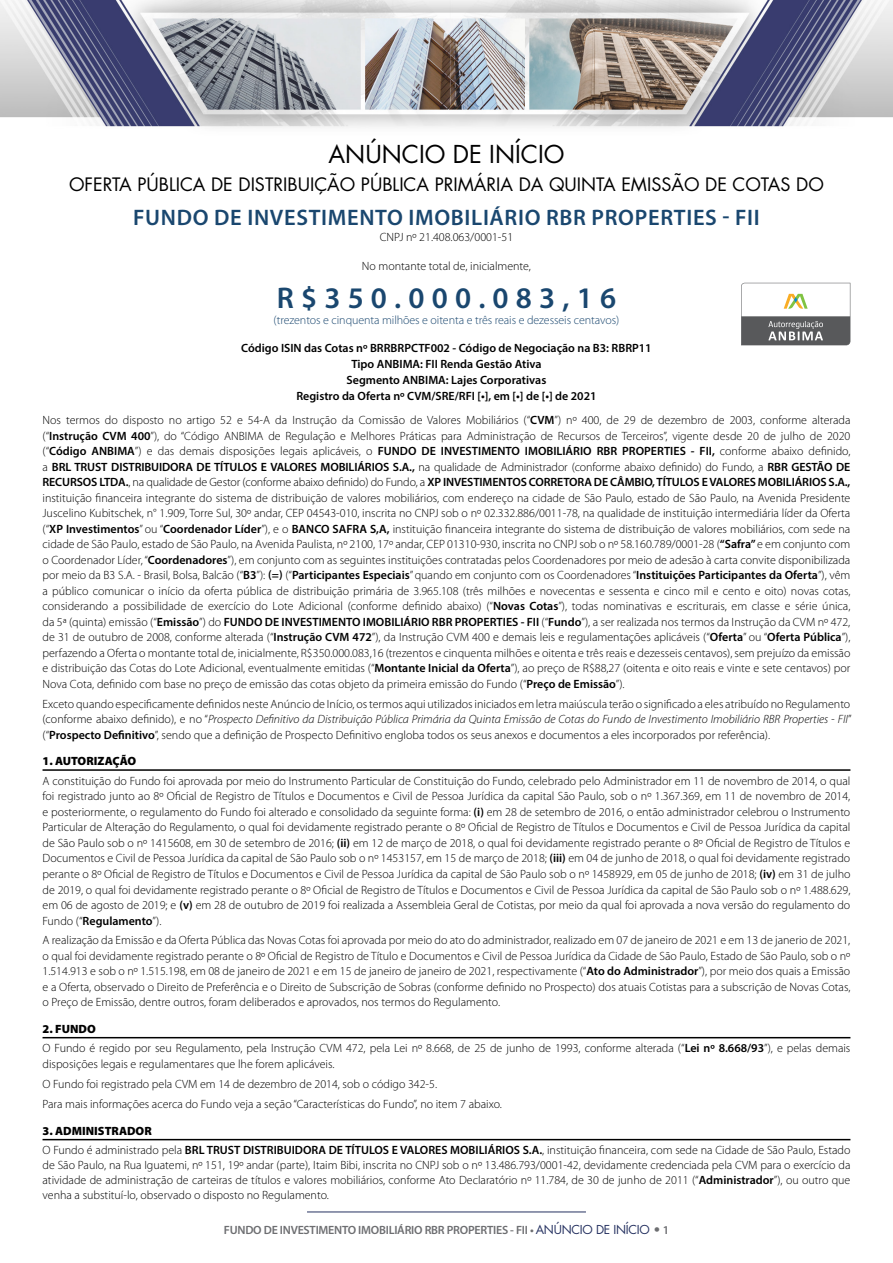
<style>
.page{position:relative;width:893px;height:1263px;background:#fff}
.page>*{position:absolute;margin:0;border:0;box-sizing:border-box;transform-origin:0 0}
.t1{font:600 30px "Myriad Pro";letter-spacing:.24em;color:#1a476f}
.t2{font:24px "Futura";color:#000}
.t3{font:600 22.5px "Myriad Pro";letter-spacing:.03em;color:#1a476f}
.t4{font:18px "Futura";color:#000}
.t5{font:300 12px/15.6px "Myriad Pro";color:#000;text-align:justify}
.t6{font:600 12px/15.9px "Myriad Pro";color:#000;text-align:center}
.t7{font:600 12px "Myriad Pro";letter-spacing:-.02em;color:#6d6e71}
.t8{font:300 12px "Myriad Pro";letter-spacing:-.005em;color:#1a476f}
.t9{font:900 12px "Myriad Pro";color:#000}
.s1{font-weight:600}
.s2{font-style:italic}
.s3{font-weight:900}
.s4{font-family:"Futura";font-weight:400;color:#263261}
.s5{font-family:"Futura";font-weight:400}
</style>
<div class="page">
<img style="left:0;top:0;width:893px;height:1212px">
<hr style="left:307px;top:1212px;width:279px;height:1px;background:#263261">
<svg style="left:741px;top:283px;width:109px;height:62px"></svg>
<hr style="left:43px;top:769px;width:807px;height:2px;background:#000">
<hr style="left:43px;top:1037px;width:807px;height:1px;background:#000">
<hr style="left:43px;top:1139px;width:807px;height:1px;background:#000">
<h2 class="t2" style="left:329px;top:138px;width:237px">ANÚNCIO DE INÍCIO</h2>
<h3 class="t4" style="left:69px;top:172px;width:756px">OFERTA PÚBLICA DE DISTRIBUIÇÃO PÚBLICA PRIMÁRIA DA QUINTA EMISSÃO DE COTAS DO</h3>
<h3 class="t3" style="left:133px;top:203px;width:628px">FUNDO DE INVESTIMENTO IMOBILIÁRIO RBR PROPERTIES - FII</h3>
<p class="t5" style="left:380px;top:230px;width:135px">CNPJ nº 21.408.063/0001-51</p>
<p class="t5" style="left:362px;top:258px;width:171px">No montante total de, inicialmente,</p>
<h1 class="t1" style="left:277px;top:279px;width:341px">R$350.000.083,16</h1>
<p class="t8" style="left:274px;top:313px;width:347px">(trezentos e cinquenta milhões e oitenta e três reais e dezesseis centavos)</p>
<p class="t6" style="left:241px;top:340px;width:412px">Código ISIN das Cotas nº BRRBRPCTF002 - Código de Negociação na B3: RBRP11<br>Tipo ANBIMA: FII Renda Gestão Ativa<br>Segmento ANBIMA: Lajes Corporativas<br>Registro da Oferta nº CVM/SRE/RFI [•], em [•] de [•] de 2021</p>
<p class="t5" style="left:43px;top:412px;width:809px">Nos termos do disposto no artigo 52 e 54-A da Instrução da Comissão de Valores Mobiliários (“<span class="s1">CVM</span>”) nº 400, de 29 de dezembro de 2003, conforme alterada (“<span class="s1">Instrução CVM 400</span>”), do “Código ANBIMA de Regulação e Melhores Práticas para Administração de Recursos de Terceiros”, vigente desde 20 de julho de 2020 (“<span class="s1">Código ANBIMA</span>”) e das demais disposições legais aplicáveis, o <span class="s1">FUNDO DE INVESTIMENTO IMOBILIÁRIO RBR PROPERTIES - FII,</span> conforme abaixo definido, a <span class="s1">BRL TRUST DISTRIBUIDORA DE TÍTULOS E VALORES MOBILIÁRIOS S.A.,</span> na qualidade de Administrador (conforme abaixo definido) do Fundo, a <span class="s1">RBR GESTÃO DE RECURSOS LTDA.</span>, na qualidade de Gestor (conforme abaixo definido) do Fundo, a <span class="s1">XP INVESTIMENTOS CORRETORA DE CÂMBIO, TÍTULOS E VALORES MOBILIÁRIOS S.A., </span>instituição financeira integrante do sistema de distribuição de valores mobiliários, com endereço na cidade de São Paulo, estado de São Paulo, na Avenida Presidente Juscelino Kubitschek, n° 1.909, Torre Sul, 30º andar, CEP 04543-010, inscrita no CNPJ sob o nº 02.332.886/0011-78, na qualidade de instituição intermediária líder da Oferta (“<span class="s1">XP Investimentos</span>” ou “<span class="s1">Coordenador Líder</span>”), e o <span class="s1">BANCO SAFRA S,A,</span> instituição financeira integrante do sistema de distribuição de valores mobiliários, com sede na cidade de São Paulo, estado de São Paulo, na Avenida Paulista, nº 2100, 17º andar, CEP 01310-930, inscrita no CNPJ sob o nº 58.160.789/0001-28 (<span class="s1">“Safra”</span> e em conjunto com o Coordenador Líder, “<span class="s1">Coordenadores</span>”), em conjunto com as seguintes instituições contratadas pelos Coordenadores por meio de adesão à carta convite disponibilizada por meio da B3 S.A. - Brasil, Bolsa, Balcão (“<span class="s1">B3</span>”): <span class="s1">(=)</span> (“<span class="s1">Participantes Especiais</span>” quando em conjunto com os Coordenadores “<span class="s1">Instituições Participantes da Oferta</span>”), vêm a público comunicar o início da oferta pública de distribuição primária de 3.965.108 (três milhões e novecentas e sessenta e cinco mil e cento e oito) novas cotas, considerando a possibilidade de exercício do Lote Adicional (conforme definido abaixo) (“<span class="s1">Novas Cotas</span>”), todas nominativas e escriturais, em classe e série única, da 5ª (quinta) emissão (“<span class="s1">Emissão</span>”) do <span class="s1">FUNDO DE INVESTIMENTO IMOBILIÁRIO RBR PROPERTIES - FII</span> (“<span class="s1">Fundo</span>”), a ser realizada nos termos da Instrução da CVM nº 472, de 31 de outubro de 2008, conforme alterada (“<span class="s1">Instrução CVM 472</span>”), da Instrução CVM 400 e demais leis e regulamentações aplicáveis (“<span class="s1">Oferta</span>” ou “<span class="s1">Oferta Pública</span>”), perfazendo a Oferta o montante total de, inicialmente, R$350.000.083,16 (trezentos e cinquenta milhões e oitenta e três reais e dezesseis centavos), sem prejuízo da emissão e distribuição das Cotas do Lote Adicional, eventualmente emitidas (“<span class="s1">Montante Inicial da Oferta</span>”), ao preço de R$88,27 (oitenta e oito reais e vinte e sete centavos) por Nova Cota, definido com base no preço de emissão das cotas objeto da primeira emissão do Fundo (“<span class="s1">Preço de Emissão</span>”).</p>
<p class="t5" style="left:43px;top:696px;width:811px">Exceto quando especificamente definidos neste Anúncio de Início, os termos aqui utilizados iniciados em letra maiúscula terão o significado a eles atribuído no Regulamento (conforme abaixo definido), e no “<span class="s2">Prospecto Definitivo da Distribuição Pública Primária da Quinta Emissão de Cotas do Fundo de Investimento Imobiliário RBR Properties - FII</span>” (“<span class="s1">Prospecto Definitivo</span>”, sendo que a definição de Prospecto Definitivo engloba todos os seus anexos e documentos a eles incorporados por referência).</p>
<p class="t9" style="left:43px;top:754px;width:95px">1. AUTORIZAÇÃO</p>
<p class="t5" style="left:43px;top:773px;width:809px">A constituição do Fundo foi aprovada por meio do Instrumento Particular de Constituição do Fundo, celebrado pelo Administrador em 11 de novembro de 2014, o qual foi registrado junto ao 8º Oficial de Registro de Títulos e Documentos e Civil de Pessoa Jurídica da capital São Paulo, sob o nº 1.367.369, em 11 de novembro de 2014, e posteriormente, o regulamento do Fundo foi alterado e consolidado da seguinte forma: <span class="s1">(i)</span> em 28 de setembro de 2016, o então administrador celebrou o Instrumento Particular de Alteração do Regulamento, o qual foi devidamente registrado perante o 8º Oficial de Registro de Títulos e Documentos e Civil de Pessoa Jurídica da capital de São Paulo sob o nº 1415608, em 30 de setembro de 2016; <span class="s1">(ii)</span> em 12 de março de 2018, o qual foi devidamente registrado perante o 8º Oficial de Registro de Títulos e Documentos e Civil de Pessoa Jurídica da capital de São Paulo sob o nº 1453157, em 15 de março de 2018; <span class="s1">(iii)</span> em 04 de junho de 2018, o qual foi devidamente registrado perante o 8º Oficial de Registro de Títulos e Documentos e Civil de Pessoa Jurídica da capital de São Paulo sob o nº 1458929, em 05 de junho de 2018; <span class="s1">(iv)</span> em 31 de julho de 2019, o qual foi devidamente registrado perante o 8º Oficial de Registro de Títulos e Documentos e Civil de Pessoa Jurídica da capital de São Paulo sob o nº 1.488.629, em 06 de agosto de 2019; e <span class="s1">(v)</span> em 28 de outubro de 2019 foi realizada a Assembleia Geral de Cotistas, por meio da qual foi aprovada a nova versão do regulamento do Fundo (“<span class="s1">Regulamento</span>”).</p>
<p class="t5" style="left:43px;top:933px;width:809px">A realização da Emissão e da Oferta Pública das Novas Cotas foi aprovada por meio do ato do administrador, realizado em 07 de janeiro de 2021 e em 13 de janerio de 2021, o qual foi devidamente registrado perante o 8º Oficial de Registro de Título e Documentos e Civil de Pessoa Jurídica da Cidade de São Paulo, Estado de São Paulo, sob o nº 1.514.913 e sob o nº 1.515.198, em 08 de janeiro de 2021 e em 15 de janeiro de janeiro de 2021, respectivamente (“<span class="s1">Ato do Administrador</span>”), por meio dos quais a Emissão e a Oferta, observado o Direito de Preferência e o Direito de Subscrição de Sobras (conforme definido no Prospecto) dos atuais Cotistas para a subscrição de Novas Cotas, o Preço de Emissão, dentre outros, foram deliberados e aprovados, nos termos do Regulamento.</p>
<p class="t5" style="left:43px;top:1019px;width:809px;line-height:19.8px"><span class="s3">2. FUNDO<br></span>O Fundo é regido por seu Regulamento, pela Instrução CVM 472, pela Lei nº 8.668, de 25 de junho de 1993, conforme alterada (“<span class="s1">Lei nº 8.668/93</span>”), e pelas demais</p>
<p class="t5" style="left:43px;top:1054px;width:461px;line-height:20.1px;text-align:left">disposições legais e regulamentares que lhe forem aplicáveis.<br>O Fundo foi registrado pela CVM em 14 de dezembro de 2014, sob o código 342-5.<br>Para mais informações acerca do Fundo veja a seção “Características do Fundo”, no item 7 abaixo.</p>
<p class="t5" style="left:43px;top:1121px;width:809px;line-height:19.4px"><span class="s3">3. ADMINISTRADOR<br></span>O Fundo é administrado pela <span class="s1">BRL TRUST DISTRIBUIDORA DE TÍTULOS E VALORES MOBILIÁRIOS S.A.</span>, instituição financeira, com sede na Cidade de São Paulo, Estado</p>
<p class="t5" style="left:43px;top:1157px;width:809px;line-height:15.1px">de São Paulo, na Rua Iguatemi, nº 151, 19º andar (parte), Itaim Bibi, inscrita no CNPJ sob o nº 13.486.793/0001-42, devidamente credenciada pela CVM para o exercício da atividade de administração de carteiras de títulos e valores mobiliários, conforme Ato Declaratório nº 11.784, de 30 de junho de 2011 (“<span class="s1">Administrador</span>”), ou outro que venha a substituí-lo, observado o disposto no Regulamento.</p>
<p class="t7" style="left:224px;top:1222px;width:447px">FUNDO DE INVESTIMENTO IMOBILIÁRIO RBR PROPERTIES - FII • <span class="s4">ANÚNCIO DE INÍCIO</span> <span class="s5">•</span> 1</p>
</div>
